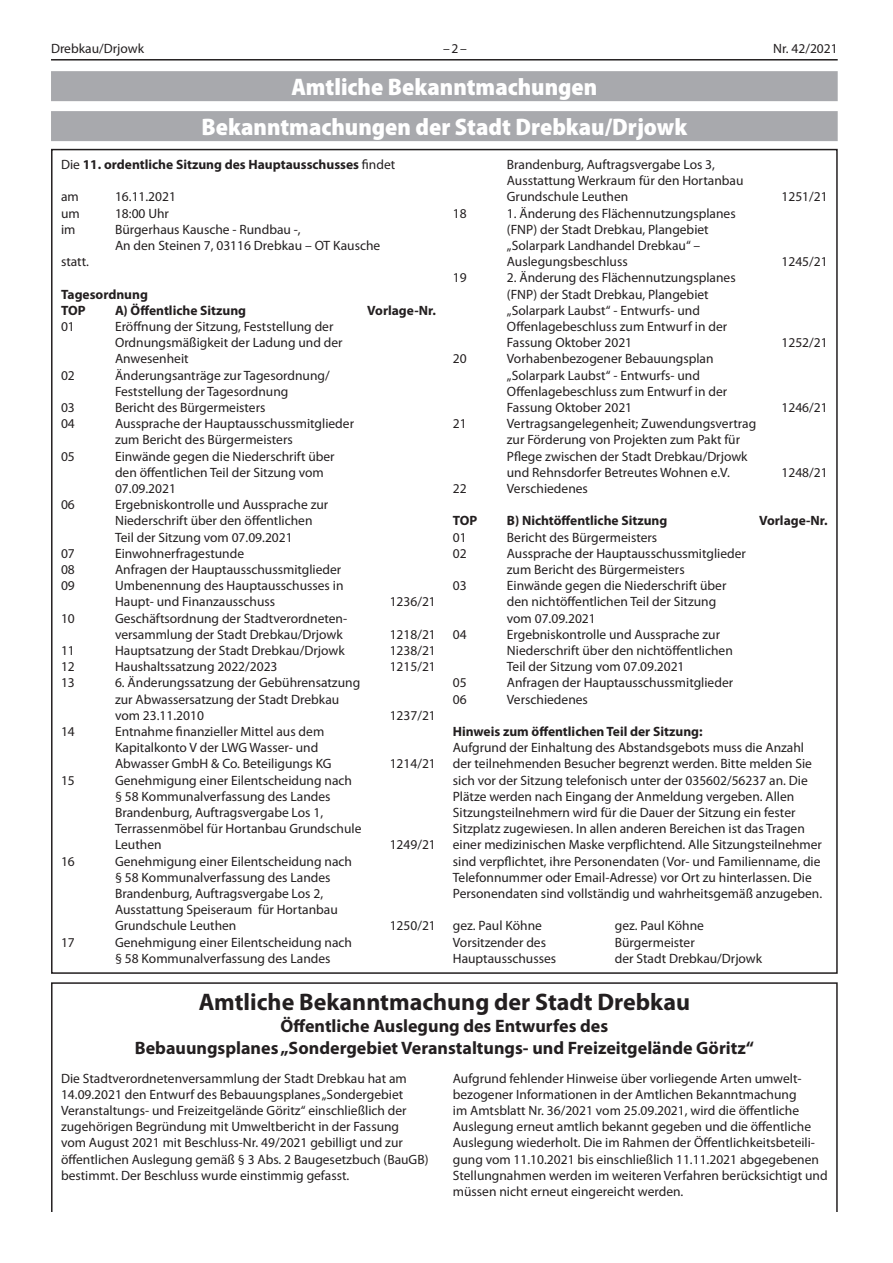
<style>
.page{position:relative;width:893px;height:1263px;background:#fff}
.page>*{position:absolute;margin:0;border:0;box-sizing:border-box;transform-origin:0 0}
.t1{font:900 semi-condensed 24px/39.9px "Myriad Pro";color:#fff;text-align:center}
.t2{font:700 24px "Myriad Pro";color:#231f20}
.t3{font:700 18px/21.6px "Myriad Pro";color:#231f20;text-align:center}
.t4{font:13.5px/16.2px "Myriad Pro";color:#231f20}
.t5{font:700 13.5px/16.2px "Myriad Pro";color:#231f20}
.s1{font-weight:400}
</style>
<div class="page">
<hr style="left:51px;top:59px;width:787px;height:2px;background:#231f20">
<div style="left:51px;top:71px;width:787px;height:30px;background:#a8a9ad"></div>
<div style="left:51px;top:111px;width:787px;height:30px;background:#a8a9ad"></div>
<p class="t4" style="left:51px;top:40px;width:95px">Drebkau/Drjowk</p>
<p class="t4" style="left:443px;top:40px;width:25px">–2–</p>
<p class="t4" style="left:773px;top:40px;width:66px">Nr. 42/2021</p>
<h1 class="t1" style="left:202px;top:66px;width:487px">Amtliche Bekanntmachungen<br>Bekanntmachungen der Stadt Drebkau/Drjowk</h1>
<p class="t5" style="left:61px;top:156px;width:336px"><span class="s1">Die</span> 11. ordentliche Sitzung des Hauptausschusses <span class="s1">findet</span></p>
<p class="t4" style="left:61px;top:189px;width:19px">am</p>
<p class="t4" style="left:115px;top:189px;width:62px">16.11.2021</p>
<p class="t4" style="left:61px;top:205px;width:20px">um</p>
<p class="t4" style="left:115px;top:205px;width:56px">18:00 Uhr</p>
<p class="t4" style="left:61px;top:221px;width:16px">im</p>
<p class="t4" style="left:115px;top:221px;width:267px">Bürgerhaus Kausche - Rundbau -,<br>An den Steinen 7, 03116 Drebkau – OT Kausche</p>
<p class="t4" style="left:61px;top:253px;width:29px">statt.</p>
<p class="t5" style="left:61px;top:285px;width:88px">Tagesordnung<br>TOP</p>
<p class="t4" style="left:507px;top:156px;width:238px">Brandenburg, Auftragsvergabe Los 3,<br>Ausstattung Werkraum für den Hortanbau<br>Grundschule Leuthen</p>
<p class="t4" style="left:781px;top:189px;width:48px">1251/21</p>
<p class="t4" style="left:453px;top:205px;width:15px">18</p>
<p class="t4" style="left:507px;top:205px;width:230px">1. Änderung des Flächennutzungsplanes (FNP) der Stadt Drebkau, Plangebiet „Solarpark Landhandel Drebkau“ – Auslegungsbeschluss</p>
<p class="t4" style="left:781px;top:253px;width:48px">1245/21</p>
<p class="t4" style="left:453px;top:270px;width:15px">19</p>
<p class="t4" style="left:507px;top:270px;width:230px">2. Änderung des Flächennutzungsplanes (FNP) der Stadt Drebkau, Plangebiet „Solarpark Laubst“ - Entwurfs- und Offenlagebeschluss zum Entwurf in der Fassung Oktober 2021</p>
<p class="t5" style="left:115px;top:302px;width:133px">A) Öffentliche Sitzung</p>
<p class="t5" style="left:367px;top:302px;width:70px">Vorlage-Nr.</p>
<p class="t4" style="left:61px;top:318px;width:15px">01</p>
<p class="t4" style="left:115px;top:318px;width:229px">Eröffnung der Sitzung, Feststellung der<br>Ordnungsmäßigkeit der Ladung und der<br>Anwesenheit</p>
<p class="t4" style="left:61px;top:367px;width:15px">02</p>
<p class="t4" style="left:115px;top:367px;width:216px">Änderungsanträge zur Tagesordnung/<br>Feststellung der Tagesordnung</p>
<p class="t4" style="left:61px;top:399px;width:15px">03</p>
<p class="t4" style="left:115px;top:399px;width:152px">Bericht des Bürgermeisters</p>
<p class="t4" style="left:61px;top:415px;width:15px">04</p>
<p class="t4" style="left:115px;top:415px;width:241px">Aussprache der Hauptausschussmitglieder zum Bericht des Bürgermeisters</p>
<p class="t4" style="left:61px;top:448px;width:15px">05</p>
<p class="t4" style="left:115px;top:448px;width:221px">Einwände gegen die Niederschrift über den öffentlichen Teil der Sitzung vom<br>07.09.2021</p>
<p class="t4" style="left:61px;top:496px;width:15px">06</p>
<p class="t4" style="left:115px;top:496px;width:215px">Ergebniskontrolle und Aussprache zur<br>Niederschrift über den öffentlichen<br>Teil der Sitzung vom 07.09.2021</p>
<p class="t4" style="left:61px;top:545px;width:15px">07</p>
<p class="t4" style="left:115px;top:545px;width:131px">Einwohnerfragestunde</p>
<p class="t4" style="left:61px;top:561px;width:15px">08</p>
<p class="t4" style="left:115px;top:561px;width:228px">Anfragen der Hauptausschussmitglieder</p>
<p class="t4" style="left:61px;top:577px;width:15px">09</p>
<p class="t4" style="left:115px;top:577px;width:230px">Umbenennung des Hauptausschusses in<br>Haupt- und Finanzausschuss</p>
<p class="t4" style="left:781px;top:334px;width:48px">1252/21</p>
<p class="t4" style="left:453px;top:351px;width:15px">20</p>
<p class="t4" style="left:507px;top:351px;width:222px">Vorhabenbezogener Bebauungsplan „Solarpark Laubst“ - Entwurfs- und<br>Offenlagebeschluss zum Entwurf in der<br>Fassung Oktober 2021</p>
<p class="t4" style="left:781px;top:399px;width:48px">1246/21</p>
<p class="t4" style="left:453px;top:415px;width:15px">21</p>
<p class="t4" style="left:507px;top:415px;width:251px">Vertragsangelegenheit; Zuwendungsvertrag zur Förderung von Projekten zum Pakt für Pflege zwischen der Stadt Drebkau/Drjowk und Rehnsdorfer Betreutes Wohnen e.V.</p>
<p class="t4" style="left:781px;top:464px;width:48px">1248/21</p>
<p class="t4" style="left:453px;top:480px;width:15px">22</p>
<p class="t4" style="left:507px;top:480px;width:83px">Verschiedenes</p>
<p class="t5" style="left:453px;top:512px;width:26px">TOP</p>
<p class="t5" style="left:507px;top:512px;width:162px">B) Nichtöffentliche Sitzung</p>
<p class="t5" style="left:759px;top:512px;width:70px">Vorlage-Nr.</p>
<p class="t4" style="left:453px;top:529px;width:15px">01</p>
<p class="t4" style="left:507px;top:529px;width:152px">Bericht des Bürgermeisters</p>
<p class="t4" style="left:453px;top:545px;width:15px">02</p>
<p class="t4" style="left:507px;top:545px;width:241px">Aussprache der Hauptausschussmitglieder zum Bericht des Bürgermeisters</p>
<p class="t4" style="left:453px;top:577px;width:15px">03</p>
<p class="t4" style="left:507px;top:577px;width:221px">Einwände gegen die Niederschrift über den nichtöffentlichen Teil der Sitzung vom 07.09.2021</p>
<p class="t4" style="left:453px;top:626px;width:15px">04</p>
<p class="t4" style="left:507px;top:626px;width:228px">Ergebniskontrolle und Aussprache zur<br>Niederschrift über den nichtöffentlichen<br>Teil der Sitzung vom 07.09.2021</p>
<p class="t4" style="left:453px;top:675px;width:15px">05</p>
<p class="t4" style="left:507px;top:675px;width:228px">Anfragen der Hauptausschussmitglieder</p>
<p class="t4" style="left:453px;top:691px;width:15px">06</p>
<p class="t4" style="left:507px;top:691px;width:83px">Verschiedenes</p>
<p class="t5" style="left:453px;top:723px;width:251px">Hinweis zum öffentlichen Teil der Sitzung:</p>
<p class="t4" style="left:453px;top:739px;width:371px">Aufgrund der Einhaltung des Abstandsgebots muss die Anzahl der teilnehmenden Besucher begrenzt werden. Bitte melden Sie sich vor der Sitzung telefonisch unter der 035602/56237 an. Die Plätze werden nach Eingang der Anmeldung vergeben. Allen Sitzungsteilnehmern wird für die Dauer der Sitzung ein fester Sitzplatz zugewiesen. In allen anderen Bereichen ist das Tragen einer medizinischen Maske verpflichtend. Alle Sitzungsteilnehmer sind verpflichtet, ihre Personendaten (Vor- und Familienname, die Telefonnummer oder Email-Adresse) vor Ort zu hinterlassen. Die Personendaten sind vollständig und wahrheitsgemäß anzugeben.</p>
<p class="t4" style="left:453px;top:918px;width:91px">gez. Paul Köhne</p>
<p class="t4" style="left:615px;top:918px;width:91px">gez. Paul Köhne</p>
<p class="t4" style="left:453px;top:934px;width:95px">Vorsitzender des</p>
<p class="t4" style="left:615px;top:934px;width:81px">Bürgermeister</p>
<p class="t4" style="left:453px;top:950px;width:105px">Hauptausschusses</p>
<p class="t4" style="left:615px;top:950px;width:149px">der Stadt Drebkau/Drjowk</p>
<h1 class="t2" style="left:199px;top:986px;width:493px">Amtliche Bekanntmachung der Stadt Drebkau</h1>
<h2 class="t3" style="left:135px;top:1014px;width:621px">Öffentliche Auslegung des Entwurfes des<br>Bebauungsplanes „Sondergebiet Veranstaltungs- und Freizeitgelände Göritz“</h2>
<p class="t4" style="left:61px;top:1070px;width:369px">Die Stadtverordnetenversammlung der Stadt Drebkau hat am 14.09.2021 den Entwurf des Bebauungsplanes „Sondergebiet Veranstaltungs- und Freizeitgelände Göritz“ einschließlich der zugehörigen Begründung mit Umweltbericht in der Fassung<br>vom August 2021 mit Beschluss-Nr. 49/2021 gebilligt und zur öffentlichen Auslegung gemäß § 3 Abs. 2 Baugesetzbuch (BauGB) bestimmt. Der Beschluss wurde einstimmig gefasst.</p>
<p class="t4" style="left:453px;top:1070px;width:376px">Aufgrund fehlender Hinweise über vorliegende Arten umwelt&shy;bezogener Informationen in der Amtlichen Bekanntmachung<br>im Amtsblatt Nr. 36/2021 vom 25.09.2021, wird die öffentliche Auslegung erneut amtlich bekannt gegeben und die öffentliche Auslegung wiederholt. Die im Rahmen der Öffentlichkeitsbeteili&shy;gung vom 11.10.2021 bis einschließlich 11.11.2021 abgegebenen Stellungnahmen werden im weiteren Verfahren berücksichtigt und müssen nicht erneut eingereicht werden.</p>
<p class="t4" style="left:390px;top:594px;width:48px">1236/21</p>
<p class="t4" style="left:61px;top:610px;width:15px">10</p>
<p class="t4" style="left:115px;top:610px;width:234px">Geschäftsordnung der Stadtverordneten&shy;versammlung der Stadt Drebkau/Drjowk</p>
<p class="t4" style="left:390px;top:626px;width:48px">1218/21</p>
<p class="t4" style="left:61px;top:642px;width:15px">11</p>
<p class="t4" style="left:115px;top:642px;width:231px">Hauptsatzung der Stadt Drebkau/Drjowk</p>
<p class="t4" style="left:390px;top:642px;width:48px">1238/21</p>
<p class="t4" style="left:61px;top:658px;width:15px">12</p>
<p class="t4" style="left:115px;top:658px;width:164px">Haushaltssatzung 2022/2023</p>
<p class="t4" style="left:390px;top:658px;width:48px">1215/21</p>
<p class="t4" style="left:61px;top:675px;width:15px">13</p>
<p class="t4" style="left:115px;top:675px;width:247px">6. Änderungssatzung der Gebührensatzung zur Abwassersatzung der Stadt Drebkau vom 23.11.2010</p>
<p class="t4" style="left:390px;top:707px;width:48px">1237/21</p>
<p class="t4" style="left:61px;top:723px;width:15px">14</p>
<p class="t4" style="left:115px;top:723px;width:218px">Entnahme finanzieller Mittel aus dem<br>Kapitalkonto V der LWG Wasser- und<br>Abwasser GmbH &amp; Co. Beteiligungs KG</p>
<p class="t4" style="left:390px;top:756px;width:48px">1214/21</p>
<p class="t4" style="left:61px;top:772px;width:15px">15</p>
<p class="t4" style="left:115px;top:772px;width:248px">Genehmigung einer Eilentscheidung nach § 58 Kommunalverfassung des Landes Brandenburg, Auftragsvergabe Los 1, Terrassenmöbel für Hortanbau Grundschule Leuthen</p>
<p class="t4" style="left:390px;top:837px;width:48px">1249/21</p>
<p class="t4" style="left:61px;top:853px;width:15px">16</p>
<p class="t4" style="left:115px;top:853px;width:239px">Genehmigung einer Eilentscheidung nach § 58 Kommunalverfassung des Landes Brandenburg, Auftragsvergabe Los 2, Ausstattung Speiseraum für Hortanbau Grundschule Leuthen</p>
<p class="t4" style="left:390px;top:918px;width:48px">1250/21</p>
<p class="t4" style="left:61px;top:934px;width:15px">17</p>
<p class="t4" style="left:115px;top:934px;width:239px">Genehmigung einer Eilentscheidung nach § 58 Kommunalverfassung des Landes</p>
</div>
